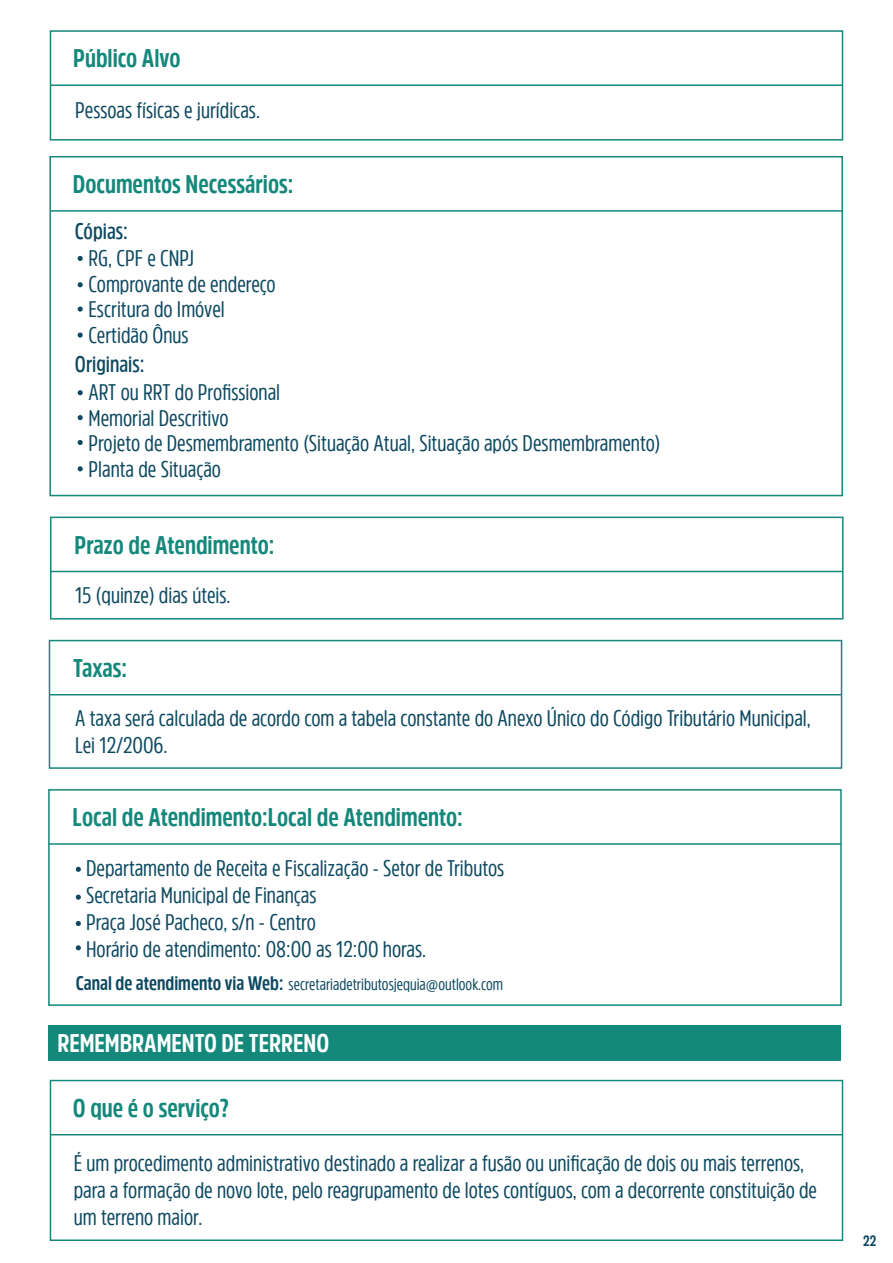
<style>
.page{position:relative;width:893px;height:1263px;background:#fff}
.page>*{position:absolute;margin:0;border:0;box-sizing:border-box;transform-origin:0 0}
.t1{font:700 25.5px "Amsi Pro Cond";color:#14887b}
.t2{font:700 25.5px "Amsi Pro Cond";color:#fff}
.t3{font:22.5px/27px "Amsi Pro Cond";color:#0e4961}
.t4{font:600 22.5px "Amsi Pro Cond";color:#0e4961}
.t5{font:16.5px "Amsi Pro Cond";color:#0e4961}
.t6{font:700 14.85px "Amsi Pro Cond";color:#0e4961}
.s1{font-weight:700;font-size:19.5px}
</style>
<div class="page">
<div style="left:49px;top:1025px;width:792px;height:35px;background:#14887b"></div>
<div style="left:50px;top:1080px;width:793px;height:161px;border:2px solid #14887b"></div>
<hr style="left:50px;top:1134px;width:792px;height:1px;background:#14887b">
<div style="left:50px;top:30px;width:793px;height:111px;border:2px solid #14887b"></div>
<hr style="left:50px;top:84px;width:792px;height:2px;background:#14887b">
<div style="left:50px;top:517px;width:793px;height:102px;border:2px solid #14887b"></div>
<hr style="left:51px;top:571px;width:792px;height:1px;background:#14887b">
<div style="left:49px;top:640px;width:793px;height:129px;border:2px solid #14887b"></div>
<hr style="left:49px;top:694px;width:792px;height:1px;background:#14887b">
<div style="left:49px;top:156px;width:794px;height:340px;border:2px solid #14887b"></div>
<hr style="left:50px;top:210px;width:792px;height:2px;background:#14887b">
<svg style="left:78px;top:256px;width:5px;height:5px"></svg>
<svg style="left:78px;top:282px;width:5px;height:5px"></svg>
<svg style="left:78px;top:307px;width:5px;height:5px"></svg>
<svg style="left:78px;top:332px;width:5px;height:6px"></svg>
<svg style="left:78px;top:390px;width:5px;height:5px"></svg>
<svg style="left:78px;top:415px;width:5px;height:5px"></svg>
<svg style="left:78px;top:440px;width:5px;height:5px"></svg>
<svg style="left:78px;top:466px;width:5px;height:5px"></svg>
<div style="left:48px;top:789px;width:794px;height:217px;border:2px solid #14887b"></div>
<hr style="left:49px;top:843px;width:792px;height:2px;background:#14887b">
<svg style="left:76px;top:894px;width:5px;height:6px"></svg>
<svg style="left:76px;top:867px;width:5px;height:5px"></svg>
<svg style="left:76px;top:921px;width:5px;height:5px"></svg>
<svg style="left:76px;top:945px;width:5px;height:5px"></svg>
<p class="t1" style="left:73px;top:41px;width:109px">Público Alvo</p>
<p class="t3" style="left:75px;top:96px;width:186px">Pessoas físicas e jurídicas.</p>
<p class="t1" style="left:73px;top:167px;width:222px">Documentos Necessários:</p>
<p class="t4" style="left:75px;top:215px;width:55px">Cópias:</p>
<p class="t3" style="left:88px;top:245px;width:189px;line-height:25.5px">RG, CPF e CNPJ<br>Comprovante de endereço<br>Escritura do Imóvel<br>Certidão Ônus</p>
<p class="t4" style="left:75px;top:349px;width:71px">Originais:</p>
<p class="t3" style="left:88px;top:379px;width:573px;line-height:25.5px">ART ou RRT do Profissional<br>Memorial Descritivo<br>Projeto de Desmembramento (Situação Atual, Situação após Desmembramento)<br>Planta de Situação</p>
<p class="t1" style="left:74px;top:527px;width:202px">Prazo de Atendimento:</p>
<p class="t3" style="left:75px;top:581px;width:157px">15 (quinze) dias úteis.</p>
<p class="t1" style="left:73px;top:650px;width:56px">Taxas:</p>
<p class="t3" style="left:75px;top:704px;width:737px">A taxa será calculada de acordo com a tabela constante do Anexo Único do Código Tributário Municipal,<br>Lei 12/2006.</p>
<p class="t1" style="left:73px;top:800px;width:392px">Local de Atendimento: Local de Atendimento:</p>
<p class="t3" style="left:86px;top:853px;width:420px">Departamento de Receita e Fiscalização - Setor de Tributos Secretaria Municipal de Finanças<br>Praça José Pacheco, s/n - Centro<br>Horário de atendimento: 08:00 as 12:00 horas.</p>
<p class="t5" style="left:76px;top:972px;width:429px"><span class="s1">Canal de atendimento via Web:</span> secretariadetributosjequia@outlook.com</p>
<p class="t2" style="left:57px;top:1025px;width:273px">REMEMBRAMENTO DE TERRENO</p>
<p class="t1" style="left:73px;top:1090px;width:158px">O que é o serviço?</p>
<p class="t3" style="left:74px;top:1149px;width:745px">É um procedimento administrativo destinado a realizar a fusão ou unificação de dois ou mais terrenos, para a formação de novo lote, pelo reagrupamento de lotes contíguos, com a decorrente constituição de um terreno maior.</p>
<p class="t6" style="left:863px;top:1231px;width:15px">22</p>
</div>
